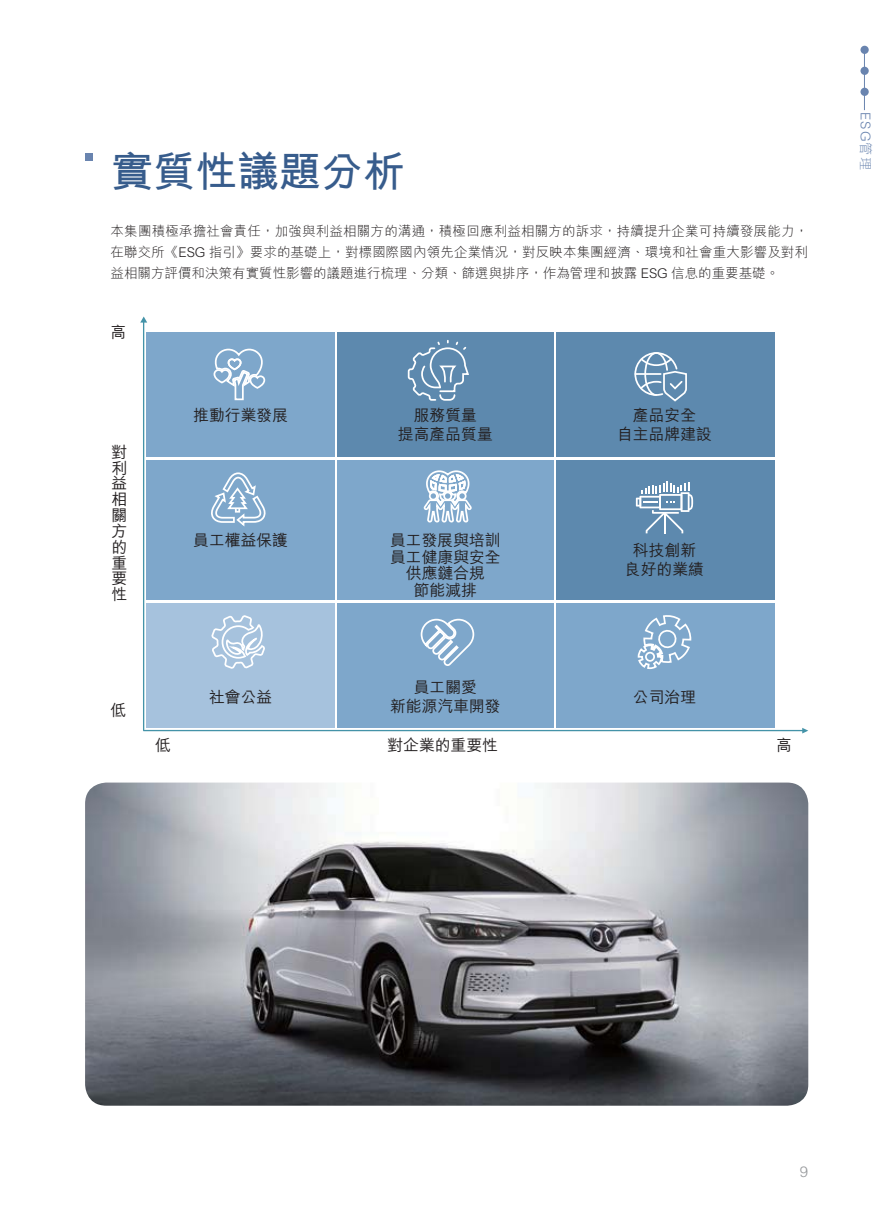
<style>
.page{position:relative;width:893px;height:1212px;background:#fff}
.page>*{position:absolute;margin:0;border:0;box-sizing:border-box;transform-origin:0 0}
.t1{font:42px "M Hei HK Bold E Ten B5 H";color:#375c8c}
.t2{font:15.75px/19px "M Hei HK Medium E Ten B5 H";color:#231f20;text-align:center}
.t3{font:15.75px/15.8px "M Hei HK Medium E Ten B5 V";color:#231f20;text-align:justify}
.t4{font:300 15px "Helvetica LT Std";color:#97999c}
.t5{font:13.5px/21px "M Hei HK Light E Ten B5 H";color:#231f20;text-align:justify}
.t6{font:13.5px "M Hei HK Light E Ten B5 H";letter-spacing:.08em;color:#6984af}
</style>
<div class="page">
<div style="left:860px;top:46px;width:8px;height:8px;background:#6984af;border-radius:50%"></div>
<div style="left:860px;top:67px;width:8px;height:8px;background:#6984af;border-radius:50%"></div>
<div style="left:860px;top:88px;width:8px;height:8px;background:#6984af;border-radius:50%"></div>
<hr style="left:864px;top:50px;width:1px;height:60px;background:#6984af">
<div style="left:85px;top:154px;width:8px;height:7px;background:#6984af"></div>
<hr style="left:143px;top:730px;width:660px;height:1px;background:#4493a8">
<svg style="left:802px;top:728px;width:6px;height:6px"></svg>
<hr style="left:143px;top:321px;width:1px;height:410px;background:#4493a8">
<svg style="left:140px;top:317px;width:7px;height:6px"></svg>
<div style="left:147px;top:332px;width:188px;height:125px;background:#7ea7cb"></div>
<div style="left:337px;top:332px;width:217px;height:125px;background:#5d89ae"></div>
<div style="left:556px;top:332px;width:218px;height:125px;background:#5d89ae"></div>
<div style="left:146px;top:460px;width:189px;height:140px;background:#7ea7cb"></div>
<div style="left:337px;top:460px;width:217px;height:140px;background:#7ea7cb"></div>
<div style="left:556px;top:460px;width:218px;height:140px;background:#5d89ae"></div>
<div style="left:147px;top:604px;width:188px;height:124px;background:#a6c2dd"></div>
<div style="left:337px;top:604px;width:217px;height:124px;background:#7ea7cb"></div>
<div style="left:556px;top:604px;width:218px;height:124px;background:#7ea7cb"></div>
<svg style="left:211px;top:615px;width:54px;height:54px"></svg>
<svg style="left:420px;top:618px;width:55px;height:48px"></svg>
<svg style="left:637px;top:615px;width:55px;height:54px"></svg>
<svg style="left:211px;top:472px;width:55px;height:55px"></svg>
<svg style="left:423px;top:470px;width:49px;height:53px"></svg>
<svg style="left:213px;top:348px;width:53px;height:53px"></svg>
<svg style="left:636px;top:482px;width:57px;height:51px"></svg>
<svg style="left:407px;top:340px;width:62px;height:61px"></svg>
<svg style="left:634px;top:352px;width:53px;height:50px"></svg>
<img style="left:85px;top:783px;width:723px;height:323px;border-radius:21px">
<h1 class="t1" style="left:111px;top:155px;width:295px">實質性議題分析</h1>
<p class="t5" style="left:111px;top:222px;width:699px">本集團積極承擔社會責任，加強與利益相關方的溝通，積極回應利益相關方的訴求，持續提升企業可持續發展能力，在聯交所《ESG 指引》要求的基礎上，對標國際國內領先企業情況，對反映本集團經濟、環境和社會重大影響及對利益相關方評價和決策有實質性影響的議題進行梳理、分類、篩選與排序，作為管理和披露 ESG 信息的重要基礎。</p>
<p class="t2" style="left:110px;top:325px;width:17px">高</p>
<p class="t3" style="left:111px;top:446px;width:16px">對利益相關方的重要性</p>
<p class="t2" style="left:193px;top:407px;width:96px">推動行業發展</p>
<p class="t2" style="left:398px;top:407px;width:96px">服務質量<br>提高產品質量</p>
<p class="t2" style="left:617px;top:407px;width:96px">產品安全<br>自主品牌建設</p>
<p class="t2" style="left:193px;top:533px;width:96px">員工權益保護</p>
<p class="t2" style="left:390px;top:534px;width:112px;line-height:16.6px">員工發展與培訓員工健康與安全供應鏈合規<br>節能減排</p>
<p class="t2" style="left:625px;top:543px;width:81px">科技創新良好的業績</p>
<p class="t2" style="left:110px;top:703px;width:17px">低</p>
<p class="t2" style="left:155px;top:737px;width:17px">低</p>
<p class="t2" style="left:209px;top:690px;width:65px">社會公益</p>
<p class="t2" style="left:390px;top:680px;width:112px">員工關愛<br>新能源汽車開發</p>
<p class="t2" style="left:633px;top:690px;width:65px">公司治理</p>
<p class="t2" style="left:387px;top:737px;width:112px">對企業的重要性</p>
<p class="t2" style="left:776px;top:737px;width:17px">高</p>
<p class="t6" style="left:870px;top:112px;width:60px;rotate:90deg">ESG管理</p>
<p class="t4" style="left:800px;top:1163px;width:10px">9</p>
</div>
